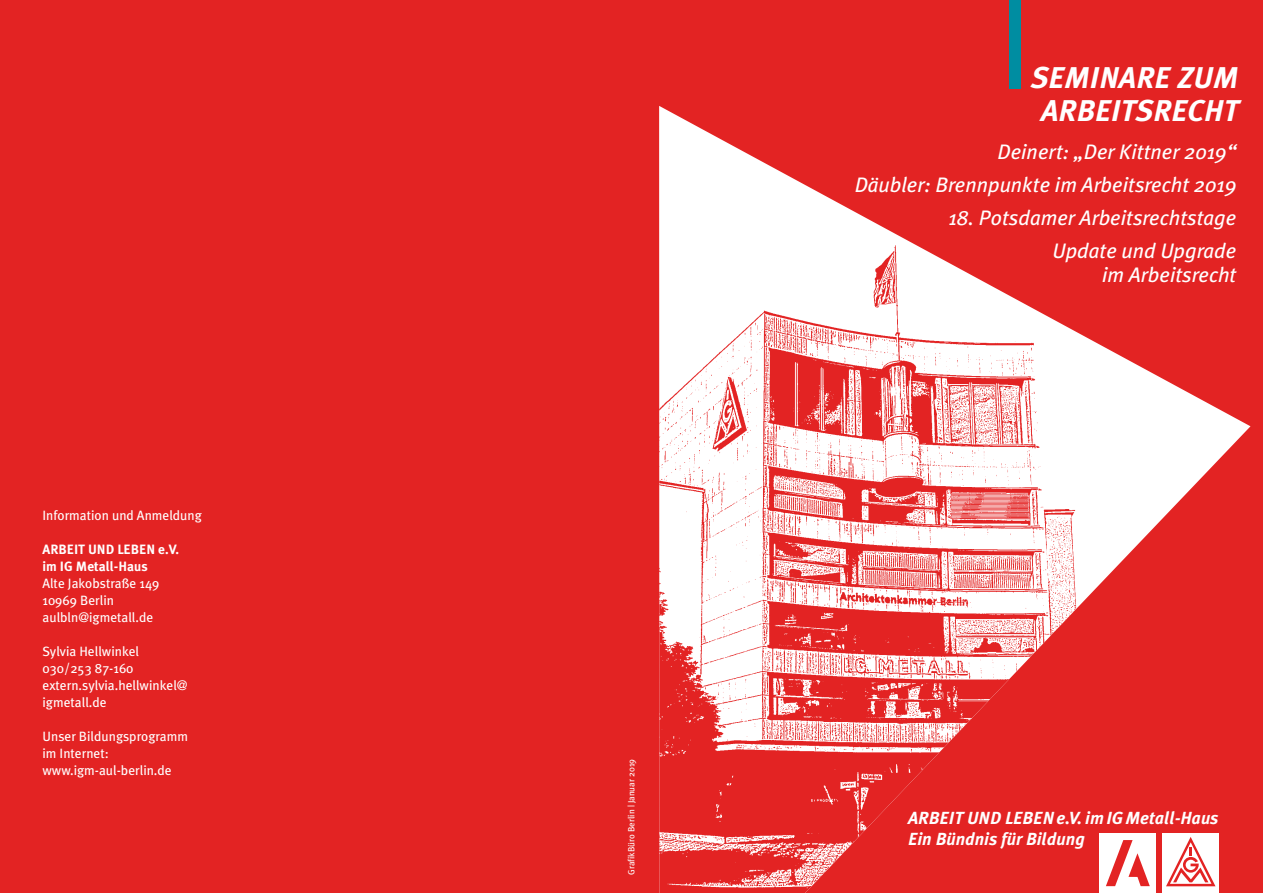
<style>
.page{position:relative;width:1263px;height:893px;background:#e32323}
.page>*{position:absolute;margin:0;border:0;box-sizing:border-box;transform-origin:0 0}
.t1{font:italic 700 30px/33px "Meta Plus";color:#fff;text-align:center}
.t2{font:italic 21px/33px "Meta Plus";color:#fff;text-align:right}
.t3{font:italic 700 17.55px/21px "Meta Plus";color:#fff}
.t4{font:13.5px/17px "Meta Plus";color:#fff}
.t5{font:700 13.5px/17px "Meta Plus";color:#fff}
.t6{font:9px "Meta Plus";color:#fff}
</style>
<div class="page">
<svg style="left:659px;top:88px;width:592px;height:339px"></svg>
<img style="left:659px;top:221px;width:591px;height:672px">
<div style="left:1163px;top:833px;width:56px;height:60px;background:#fff"></div>
<svg style="left:1166px;top:837px;width:49px;height:49px"></svg>
<div style="left:1100px;top:833px;width:56px;height:60px;background:#fff"></div>
<svg style="left:1106px;top:840px;width:44px;height:46px"></svg>
<div style="left:1009px;top:0;width:12px;height:88px;background:#008da1"></div>
<p class="t4" style="left:43px;top:506px;width:161px">Information und Anmeldung</p>
<p class="t5" style="left:43px;top:540px;width:138px">ARBEIT UND LEBEN e.V. im IG Metall-Haus</p>
<p class="t4" style="left:43px;top:574px;width:119px">Alte Jakobstraße 149<br>10969 Berlin aulbln@igmetall.de</p>
<p class="t4" style="left:43px;top:642px;width:147px">Sylvia Hellwinkel<br>030/253 87-160 extern.sylvia.hellwinkel@ igmetall.de</p>
<p class="t4" style="left:43px;top:727px;width:147px">Unser Bildungsprogramm im Internet: www.igm-aul-berlin.de</p>
<p class="t6" style="left:626px;top:875px;width:117px;rotate:-90deg">GrafikBüro Berlin | Januar 2019</p>
<h1 class="t1" style="left:1031px;top:61px;width:207px">SEMINARE zum<br>Arbei tsrecht</h1>
<h2 class="t2" style="left:855px;top:135px;width:383px">Deinert: „Der Kittner 2019“<br>Däubler: Brennpunkte im Arbeitsrecht 2019</h2>
<h2 class="t2" style="left:948px;top:201px;width:289px">18. Potsdamer Arbeitsrechtstage<br>Update und Upgrade</h2>
<h2 class="t2" style="left:1102px;top:258px;width:136px">im Arbeitsrecht</h2>
<p class="t3" style="left:908px;top:807px;width:312px">ARBEIT UND LEBEN e.V. im IG Metall-Haus<br>Ein Bündnis für Bildung</p>
</div>
